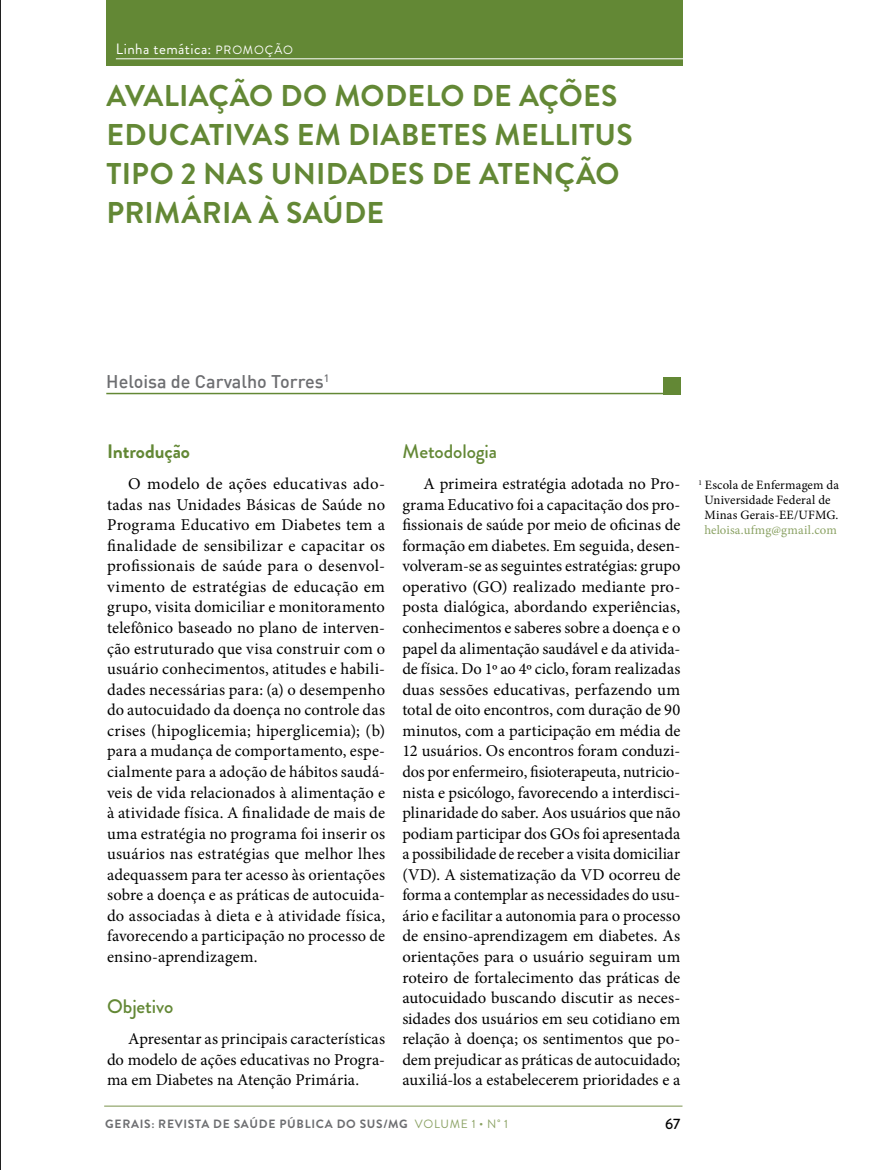
<style>
.page{position:relative;width:893px;height:1170px;background:#fff}
.page>*{position:absolute;margin:0;border:0;box-sizing:border-box;transform-origin:0 0}
.t1{font:700 30px "Brandon Grotesque";letter-spacing:.01em;color:#638835}
.t2{font:500 19.5px "Brandon Grotesque";color:#638835}
.t3{font:700 19.5px "Brandon Grotesque";letter-spacing:-.01em;color:#638835}
.t4{font:500 18px "DIN";color:#6d6e71}
.t5{font:16.5px/20.5px "Minion Pro";letter-spacing:.005em;color:#000;text-align:justify}
.t6{font:15px "Brandon Grotesque";color:#fff}
.t7{font:500 15px "Brandon Grotesque";color:#000}
.t8{font:12.75px/15px "Minion Pro";letter-spacing:.01em;color:#000;text-align:center}
.t9{font:12.75px "Minion Pro";letter-spacing:.015em;color:#8ba264}
.t10{font:700 12px "Brandon Grotesque";letter-spacing:.06em;color:#6d6e71}
.s1{font-size:12px}
.s2{font-weight:400;color:#8ba264}
</style>
<div class="page">
<hr style="left:104px;top:1105px;width:578px;height:1px;background:#a7b788">
<hr style="left:0;top:0;width:1px;height:1169px;background:#000">
<div style="left:106px;top:0;width:576px;height:66px;background:#638835"></div>
<div style="left:663px;top:377px;width:17px;height:17px;background:#638835"></div>
<hr style="left:106px;top:393px;width:574px;height:1px;background:#638835">
<hr style="left:116px;top:58px;width:574px;height:1px;background:#fff">
<p class="t6" style="left:116px;top:39px;width:178px">LINHA TEMÁTICA: <span class="s1">PR OMOÇÃO</span></p>
<h1 class="t1" style="left:107px;top:75px;width:91px">AVALIAÇÃ</h1>
<h1 class="t1" style="left:249px;top:75px;width:351px">O DO MODELO DE AÇÕES</h1>
<h1 class="t1" style="left:107px;top:114px;width:135px">EDUCATIVAS</h1>
<h1 class="t1" style="left:297px;top:114px;width:70px">EM DIABE</h1>
<h1 class="t1" style="left:438px;top:114px;width:191px">TES MELLITUS</h1>
<h1 class="t1" style="left:107px;top:153px;width:117px">TI PO 2 NAS</h1>
<h1 class="t1" style="left:271px;top:153px;width:18px">UNI</h1>
<h1 class="t1" style="left:326px;top:153px;width:209px">DADES DE ATENÇÃ</h1>
<h1 class="t1" style="left:595px;top:153px;width:25px">O</h1>
<h1 class="t1" style="left:107px;top:192px;width:94px">PRI MÁRIA</h1>
<h1 class="t1" style="left:259px;top:192px;width:122px">À SAÚ DE</h1>
<p class="t4" style="left:106px;top:370px;width:224px">Heloisa de Carvalho Torres<sup>1</sup></p>
<p class="t3" style="left:107px;top:438px;width:85px">INTRODUÇÃO</p>
<p class="t5" style="left:107px;top:473px;width:280px;text-indent:21px">O modelo de ações educativas ado&shy;tadas nas Unidades Básicas de Saúde no Programa Educativo em Diabetes tem a finalidade de sensibilizar e capacitar os profissionais de saúde para o desenvol&shy;vimento de estratégias de educação em grupo, visita domiciliar e monitoramento telefônico baseado no plano de interven&shy;ção estruturado que visa construir com o usuário conhecimentos, atitudes e habili&shy;dades necessárias para: (a) o desempenho do autocuidado da doença no controle das crises (hipoglicemia; hiperglicemia); (b) para a mudança de comportamento, espe&shy;cialmente para a adoção de hábitos saudá&shy;veis de vida relacionados à alimentação e à atividade física. A finalidade de mais de uma estratégia no programa foi inserir os usuários nas estratégias que melhor lhes adequassem para ter acesso às orientações sobre a doença e as práticas de autocuida&shy;do associadas à dieta e à atividade física, favorecendo a participação no processo de ensino-aprendizagem.</p>
<p class="t2" style="left:107px;top:993px;width:68px">Objetivo</p>
<p class="t5" style="left:107px;top:1028px;width:280px;text-indent:21px">Apresentar as principais características do modelo de ações educativas no Progra&shy;ma em Diabetes na Atenção Primária.</p>
<p class="t2" style="left:402px;top:438px;width:96px">Metodologia</p>
<p class="t5" style="left:402px;top:473px;width:280px;text-indent:21px">A primeira estratégia adotada no Pro&shy;grama Educativo foi a capacitação dos pro&shy;fissionais de saúde por meio de oficinas de formação em diabetes. Em seguida, desen&shy;volveram-se as seguintes estratégias: grupo operativo (GO) realizado mediante pro&shy;posta dialógica, abordando experiências, conhecimentos e saberes sobre a doença e o papel da alimentação saudável e da ativida&shy;de física. Do 1º ao 4º ciclo, foram realizadas duas sessões educativas, perfazendo um total de oito encontros, com duração de 90 minutos, com a participação em média de 12 usuários. Os encontros foram conduzi&shy;dos por enfermeiro, fisioterapeuta, nutricio&shy;nista e psicólogo, favorecendo a interdisci&shy;plinaridade do saber. Aos usuários que não podiam participar dos GOs foi apresentada a possibilidade de receber a visita domiciliar (VD). A sistematização da VD ocorreu de forma a contemplar as necessidades do usu&shy;ário e facilitar a autonomia para o processo de ensino-aprendizagem em diabetes. As orientações para o usuário seguiram um roteiro de fortalecimento das práticas de autocuidado buscando discutir as neces&shy;sidades dos usuários em seu cotidiano em relação à doença; os sentimentos que po&shy;dem prejudicar as práticas de autocuidado; auxiliá-los a estabelecerem prioridades e a</p>
<p class="t10" style="left:105px;top:1115px;width:404px">GERAIS: REVISTA DE SAÚDE PÚBLICA DO SUS/MG <span class="s2">VOLUME 1 • N˚ 1</span></p>
<p class="t7" style="left:665px;top:1113px;width:17px">67</p>
<p class="t8" style="left:698px;top:477px;width:142px"><sup>1</sup> Escola de Enfermagem da<br>Universidade Federal de<br>Minas Gerais-EE/UFMG.</p>
<p class="t9" style="left:704px;top:521px;width:134px">heloisa.ufmg@gmail.com</p>
</div>
